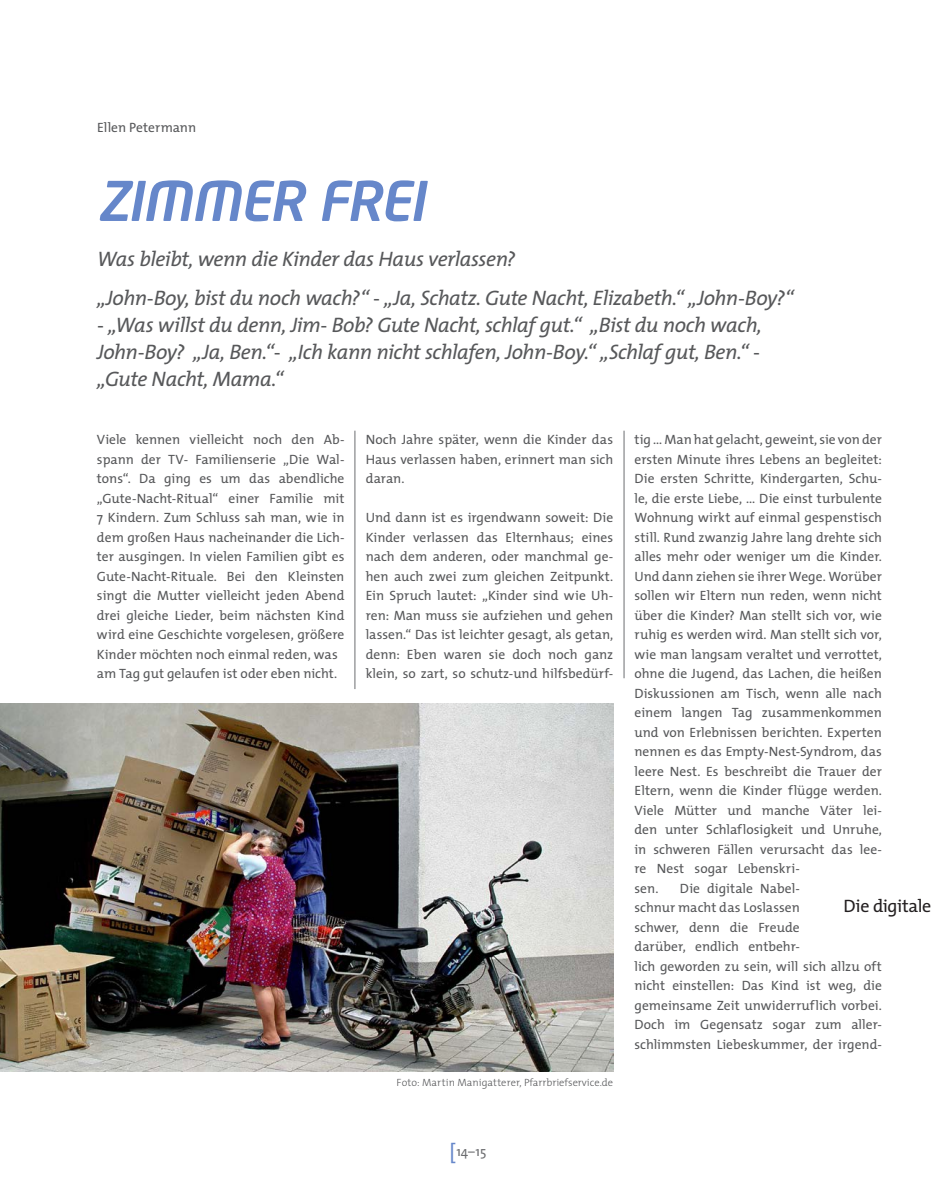
<style>
.page{position:relative;width:936px;height:1191px;background:#fff}
.page>*{position:absolute;margin:0;border:0;box-sizing:border-box;transform-origin:0 0}
.Headline_1{font:italic 500 54px "Neo Tech Pro";letter-spacing:-.03em;color:#6687ca}
.Interview_Fragen{font:italic 21px/27px "The Mix";letter-spacing:-.02em;color:#57585a;text-align:justify}
.Interview_Fragen-2{font:18px "The Mix";letter-spacing:-.025em;color:#231f20}
.Interview_Fragen-3{font:13.5px/19.5px "The Mix";color:#57585a;text-align:justify}
.t1{font:13.5px "The Mix";color:#6c6d70}
.Interview_Fragen-4{font:300 10.5px "The Mix";color:#57585a}
.s1{font-size:21px;color:#6687ca}
</style>
<div class="page">
<hr style="left:623px;top:431px;width:1px;height:247px;background:#6c6d70">
<hr style="left:354px;top:431px;width:1px;height:258px;background:#6c6d70">
<img style="left:0;top:703px;width:613px;height:368px">
<p class="Interview_Fragen-3" style="left:97px;top:117px;width:101px">Ellen Petermann</p>
<p class="Headline_1" style="left:97px;top:167px;width:329px">ZIMMER FREI</p>
<p class="Interview_Fragen" style="left:97px;top:244px;width:420px">Was bleibt, wenn die Kinder das Haus verlassen?</p>
<p class="Interview_Fragen" style="left:97px;top:283px;width:698px">„John-Boy, bist du noch wach?“ - „Ja, Schatz. Gute Nacht, Elizabeth.“ „John-Boy?“</p>
<p class="Interview_Fragen" style="left:97px;top:310px;width:666px">- „Was willst du denn, Jim- Bob? Gute Nacht, schlaf gut.“ „Bist du noch wach, John-Boy? „Ja, Ben.“- „Ich kann nicht schlafen, John-Boy.“ „Schlaf gut, Ben.“ - „Gute Nacht, Mama.“</p>
<p class="Interview_Fragen-3" style="left:97px;top:429px;width:249px">Viele kennen vielleicht noch den Ab&shy;spann der TV- Familienserie „Die Wal&shy;tons“. Da ging es um das abendliche „Gute-Nacht-Ritual“ einer Familie mit 7 Kindern. Zum Schluss sah man, wie in dem großen Haus nacheinander die Lich&shy;ter ausgingen. In vielen Familien gibt es Gute-Nacht-Rituale. Bei den Kleinsten singt die Mutter vielleicht jeden Abend drei gleiche Lieder, beim nächsten Kind wird eine Geschichte vorgelesen, größere Kinder möchten noch einmal reden, was</p>
<p class="Interview_Fragen-3" style="left:97px;top:663px;width:242px">am Tag gut gelaufen ist oder eben nicht.</p>
<p class="Interview_Fragen-3" style="left:366px;top:429px;width:249px">Noch Jahre später, wenn die Kinder das Haus verlassen haben, erinnert man sich daran.</p>
<p class="Interview_Fragen-3" style="left:366px;top:507px;width:249px">Und dann ist es irgendwann soweit: Die Kinder verlassen das Elternhaus; eines nach dem anderen, oder manchmal ge&shy;hen auch zwei zum gleichen Zeitpunkt.<br>Ein Spruch lautet: „Kinder sind wie Uh&shy;ren: Man muss sie aufziehen und gehen lassen.“ Das ist leichter gesagt, als getan, denn: Eben waren sie doch noch ganz klein, so zart, so schutz-und hilfsbedürf-</p>
<p class="Interview_Fragen-4" style="left:396px;top:1073px;width:218px">Foto: Martin Manigatterer, Pfarrbriefservice.de</p>
<p class="Interview_Fragen-3" style="left:634px;top:429px;width:249px">tig … Man hat gelacht, geweint, sie von der ersten Minute ihres Lebens an begleitet:</p>
<p class="Interview_Fragen-3" style="left:634px;top:468px;width:249px">Die ersten Schritte, Kindergarten, Schu&shy;le, die erste Liebe, ... Die einst turbulente Wohnung wirkt auf einmal gespenstisch still. Rund zwanzig Jahre lang drehte sich alles mehr oder weniger um die Kinder.<br>Und dann ziehen sie ihrer Wege. Worüber sollen wir Eltern nun reden, wenn nicht über die Kinder? Man stellt sich vor, wie ruhig es werden wird. Man stellt sich vor, wie man langsam veraltet und verrottet, ohne die Jugend, das Lachen, die heißen Diskussionen am Tisch, wenn alle nach</p>
<p class="Interview_Fragen-3" style="left:634px;top:702px;width:249px">einem langen Tag zusammenkommen</p>
<p class="Interview_Fragen-3" style="left:634px;top:722px;width:249px;text-align:left">und von Erlebnissen berichten. Experten nennen es das Empty-Nest-Syndrom, das leere Nest. Es beschreibt die Trauer der Eltern, wenn die Kinder flügge werden.<br>Viele Mütter und manche Väter lei&shy;den unter Schlaflosigkeit und Unruhe, in schweren Fällen verursacht das lee&shy;re Nest sogar Lebenskri-<br>sen.</p>
<p class="Interview_Fragen-3" style="left:634px;top:878px;width:249px;text-align:left;text-indent:45px">Die digitale Nabel-<br>schnur macht das Loslassen<br>schwer, denn die Freude<br>darüber, endlich entbehr-<br>lich geworden zu sein, will sich allzu oft nicht einstellen: Das Kind ist weg, die gemeinsame Zeit unwiderruflich vorbei.<br>Doch im Gegensatz sogar zum aller&shy;schlimmsten Liebeskummer, der irgend-</p>
<p class="Interview_Fragen-2" style="left:843px;top:891px;width:89px">Die digitale</p>
<p class="t1" style="left:449px;top:1140px;width:38px"><span class="s1">[</span>14–15</p>
</div>
